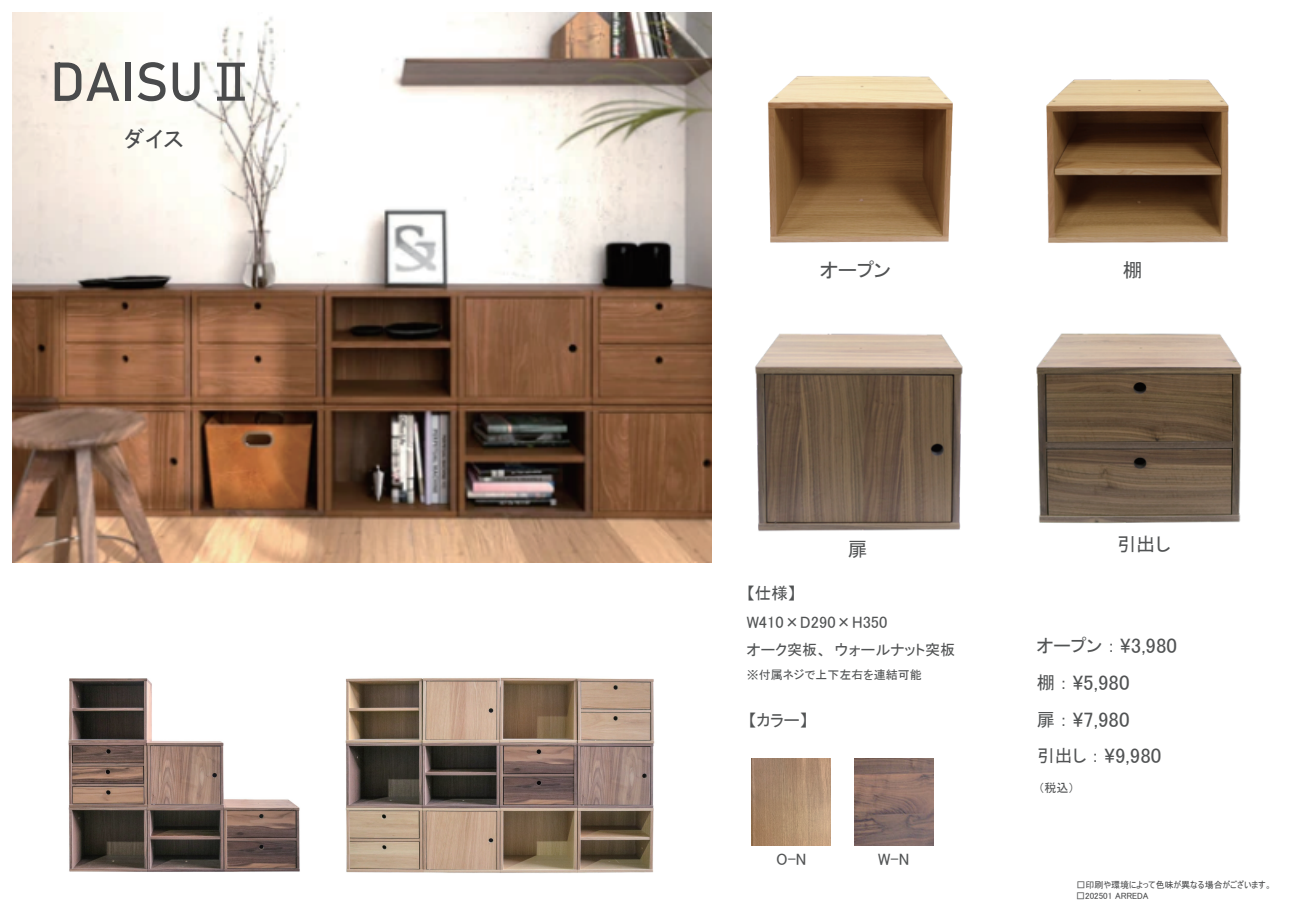
<style>
.page{position:relative;width:1289px;height:919px;background:#fff}
.page>*{position:absolute;margin:0;border:0;box-sizing:border-box;transform-origin:0 0}
.t1{font:54px "Bahnschrift";color:#4a4b4c}
.t2{font:22.5px "MS P Gothic";color:#4a4b4c}
.t3{font:21px/36.8px "MS P Gothic";color:#515354}
.t4{font:19.5px "MS P Gothic";color:#515354}
.t5{font:16.5px/28.8px "MS P Gothic";color:#515354}
.t6{font:15px "MS P Gothic";color:#515354}
.t7{font:12px "MS P Gothic";color:#515354}
.t8{font:9px "MS UI Gothic";color:#4a4b4c}
.s1{font-family:"MS UI Gothic"}
.s2{font-size:18px}
</style>
<div class="page">
<img style="left:13px;top:13px;width:698px;height:549px">
<img style="left:755px;top:333px;width:208px;height:199px">
<img style="left:1036px;top:333px;width:206px;height:191px">
<img style="left:751px;top:758px;width:79px;height:87px">
<img style="left:1046px;top:79px;width:183px;height:164px">
<img style="left:767px;top:76px;width:186px;height:167px">
<img style="left:854px;top:758px;width:79px;height:87px">
<img style="left:68px;top:678px;width:232px;height:194px">
<img style="left:345px;top:677px;width:310px;height:195px">
<h1 class="t1" style="left:50px;top:41px;width:209px">DAISU<span class="s1">Ⅱ</span></h1>
<h2 class="t2" style="left:124px;top:128px;width:61px">ダイス</h2>
<h3 class="t4" style="left:820px;top:260px;width:72px">オープン</h3>
<h3 class="t4" style="left:1122px;top:260px;width:21px">棚</h3>
<h3 class="t4" style="left:848px;top:538px;width:21px">扉</h3>
<h3 class="t4" style="left:1116px;top:534px;width:55px">引出し</h3>
<h3 class="t5" style="left:746px;top:578px;width:142px">【仕様】<br>W410×D290×H350</h3>
<h3 class="t6" style="left:746px;top:642px;width:210px">オーク突板、ウォールナット突板</h3>
<h3 class="t7" style="left:746px;top:668px;width:177px">※付属ネジで上下左右を連結可能</h3>
<h3 class="t5" style="left:748px;top:705px;width:61px">【カラー】</h3>
<h3 class="t5" style="left:776px;top:844px;width:32px">O-N</h3>
<h3 class="t5" style="left:878px;top:844px;width:33px">W-N</h3>
<h3 class="t3" style="left:1036px;top:627px;width:142px"><span class="s2">オープン：</span> \3,980<span class="s2">棚：</span> \5,980<br><span class="s2">扉：</span> \7,980<br><span class="s2">引出し：</span> \9,980</h3>
<h3 class="t7" style="left:1038px;top:782px;width:37px">（税込）</h3>
<p class="t8" style="left:1076px;top:880px;width:197px">□印刷や環境によって色味が異なる場合がございます。</p>
<p class="t8" style="left:1076px;top:890px;width:74px">□202501 ARREDA</p>
</div>
